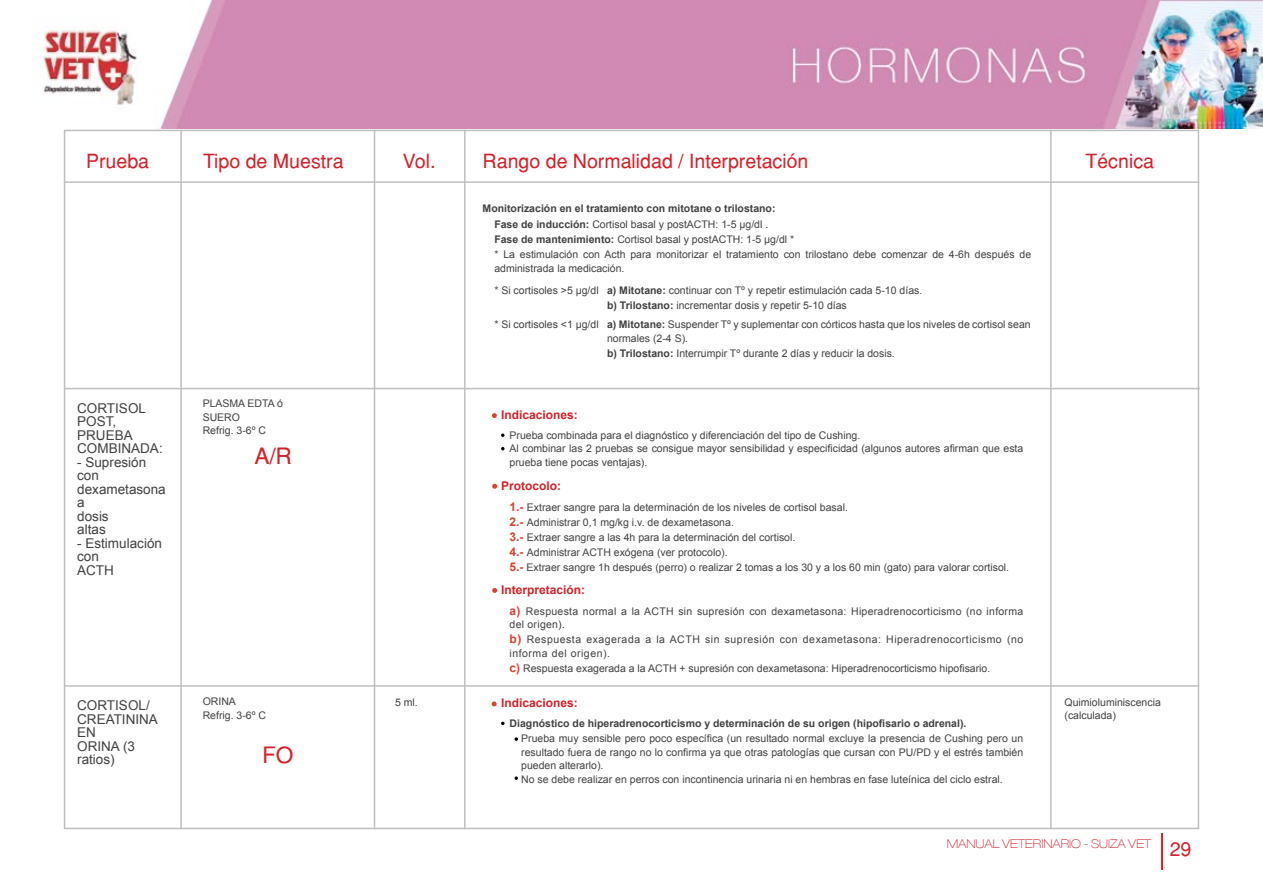
<style>
.page{position:relative;width:1263px;height:893px;background:#fff}
.page>*{position:absolute;margin:0;border:0;box-sizing:border-box;transform-origin:0 0}
.t1{font:22.5px "Helvetica";color:#d2232a}
.t2{font:19.5px "Helvetica";color:#d2232a}
.t3{font:13.5px/13.5px "Arial";color:#414042}
.t4{font:700 12px "Arial";color:#d2232a}
.t5{font:100 expanded 12px "Helvetica 33";color:#d2232a}
.t6{font:10.5px/13.5px "Arial";color:#414042}
.t7{font:700 10.5px "Arial";color:#414042}
.t8{font:10.5px/13.5px "Arial";letter-spacing:.05em;color:#414042}
.t9{font:10.5px/13.5px "Arial";letter-spacing:.025em;color:#414042}
.s1{font-weight:700}
.s2{font-weight:700;font-size:12px;color:#d54134}
</style>
<div class="page">
<hr style="left:180px;top:130px;width:2px;height:699px;background:#bcbec0">
<hr style="left:464px;top:130px;width:1px;height:699px;background:#bcbec0">
<hr style="left:374px;top:130px;width:1px;height:699px;background:#bcbec0">
<hr style="left:1050px;top:130px;width:2px;height:699px;background:#bcbec0">
<hr style="left:64px;top:181px;width:1135px;height:2px;background:#bcbec0">
<hr style="left:1161px;top:834px;width:2px;height:36px;background:#ed1d24">
<hr style="left:65px;top:388px;width:1135px;height:1px;background:#bcbec0">
<hr style="left:64px;top:685px;width:1135px;height:2px;background:#bcbec0">
<svg style="left:492px;top:701px;width:5px;height:5px"></svg>
<svg style="left:492px;top:588px;width:5px;height:5px"></svg>
<svg style="left:492px;top:484px;width:5px;height:5px"></svg>
<svg style="left:492px;top:413px;width:5px;height:5px"></svg>
<svg style="left:514px;top:737px;width:4px;height:4px"></svg>
<svg style="left:514px;top:776px;width:4px;height:4px"></svg>
<img style="left:43px;top:0;width:1220px;height:129px">
<h2 class="t2" style="left:86px;top:149px;width:65px">Prueba</h2>
<h2 class="t2" style="left:203px;top:149px;width:142px">Tipo de Muestra</h2>
<h2 class="t2" style="left:403px;top:149px;width:34px">Vol.</h2>
<h2 class="t2" style="left:483px;top:149px;width:327px">Rango de Normalidad / Interpretación</h2>
<h2 class="t2" style="left:1085px;top:149px;width:70px">Técnica</h2>
<p class="t3" style="left:77px;top:401px;width:87px">CORTISOL<br>POST,<br>PRUEBA<br>COMBINADA:</p>
<p class="t3" style="left:77px;top:455px;width:90px">- Supresión con dexametasona a<br>dosis<br>altas</p>
<p class="t3" style="left:77px;top:536px;width:86px">- Estimulación con<br>ACTH</p>
<p class="t6" style="left:203px;top:397px;width:82px">PLASMA EDTA ó<br>SUERO<br>Refrig. 3-6º C</p>
<h1 class="t1" style="left:254px;top:442px;width:39px">A/R</h1>
<p class="t7" style="left:483px;top:201px;width:294px">Monitorización en el tratamiento con mitotane o trilostano:</p>
<p class="t6" style="left:494px;top:248px;width:538px">* La estimulación con Acth para monitorizar el tratamiento con trilostano debe comenzar de 4-6h después de administrada la medicación.</p>
<p class="t6" style="left:607px;top:283px;width:317px;line-height:15px"><span class="s1">a) Mitotane:</span> continuar con Tº y repetir estimulación cada 5-10 días. <span class="s1">b) Trilostano:</span> incrementar dosis y repetir 5-10 días</p>
<p class="t6" style="left:607px;top:318px;width:425px"><span class="s1">a) Mitotane:</span> Suspender Tº y suplementar con córticos hasta que los niveles de cortisol sean normales (2-4 S).</p>
<p class="t6" style="left:607px;top:347px;width:289px"><span class="s1">b) Trilostano:</span> Interrumpir Tº durante 2 días y reducir la dosis.</p>
<p class="t6" style="left:494px;top:216px;width:301px;line-height:15px"><span class="s1">Fase de inducción:</span> Cortisol basal y postACTH: 1-5 μg/dl .<br><span class="s1">Fase de mantenimiento:</span> Cortisol basal y postACTH: 1-5 μg/dl *</p>
<p class="t6" style="left:494px;top:283px;width:106px">* Si cortisoles &gt;5 μg/dl</p>
<p class="t6" style="left:494px;top:318px;width:106px">* Si cortisoles &lt;1 μg/dl</p>
<p class="t4" style="left:501px;top:407px;width:78px">Indicaciones:</p>
<p class="t6" style="left:510px;top:428px;width:515px">Prueba combinada para el diagnóstico y diferenciación del tipo de Cushing.<br>Al combinar las 2 pruebas se consigue mayor sensibilidad y especificidad (algunos autores afirman que esta prueba tiene pocas ventajas).</p>
<p class="t6" style="left:510px;top:499px;width:501px;line-height:15px"><span class="s2">1.-</span> Extraer sangre para la determinación de los niveles de cortisol basal.<br><span class="s2">2.-</span> Administrar 0,1 mg/kg i.v. de dexametasona.<br><span class="s2">3.-</span> Extraer sangre a las 4h para la determinación del cortisol.<br><span class="s2">4.-</span> Administrar ACTH exógena (ver protocolo).<br><span class="s2">5.-</span> Extraer sangre 1h después (perro) o realizar 2 tomas a los 30 y a los 60 min (gato) para valorar cortisol.</p>
<p class="t9" style="left:510px;top:604px;width:515px"><span class="s2">a)</span> Respuesta normal a la ACTH sin supresión con dexametasona: Hiperadrenocorticismo (no informa del origen).</p>
<p class="t8" style="left:510px;top:633px;width:515px"><span class="s2">b)</span> Respuesta exagerada a la ACTH sin supresión con dexametasona: Hiperadrenocorticismo (no informa del origen).</p>
<p class="t6" style="left:510px;top:661px;width:482px"><span class="s2">c)</span> Respuesta exagerada a la ACTH + supresión con dexametasona: Hiperadrenocorticismo hipofisario.</p>
<p class="t4" style="left:501px;top:478px;width:61px">Protocolo:</p>
<p class="t4" style="left:501px;top:582px;width:86px">Interpretación:</p>
<p class="t6" style="left:203px;top:695px;width:65px">ORINA<br>Refrig. 3-6º C</p>
<p class="t3" style="left:77px;top:699px;width:82px">CORTISOL/<br>CREATININA<br>EN<br>ORINA (3 ratios)</p>
<p class="t4" style="left:501px;top:695px;width:78px">Indicaciones:</p>
<p class="t6" style="left:395px;top:695px;width:24px">5 ml.</p>
<p class="t7" style="left:510px;top:716px;width:458px">Diagnóstico de hiperadrenocorticismo y determinación de su origen (hipofisario o adrenal).</p>
<p class="t6" style="left:521px;top:732px;width:503px">Prueba muy sensible pero poco específica (un resultado normal excluye la presencia de Cushing pero un resultado fuera de rango no lo confirma ya que otras patologías que cursan con PU/PD y el estrés también pueden alterarlo).<br>No se debe realizar en perros con incontinencia urinaria ni en hembras en fase luteínica del ciclo estral.</p>
<h1 class="t1" style="left:262px;top:742px;width:33px">FO</h1>
<p class="t6" style="left:1064px;top:695px;width:98px">Quimioluminiscencia (calculada)</p>
<p class="t5" style="left:947px;top:837px;width:206px">MANUAL VETERINARIO - SUIZA VET</p>
<h2 class="t2" style="left:1170px;top:837px;width:23px">29</h2>
</div>
